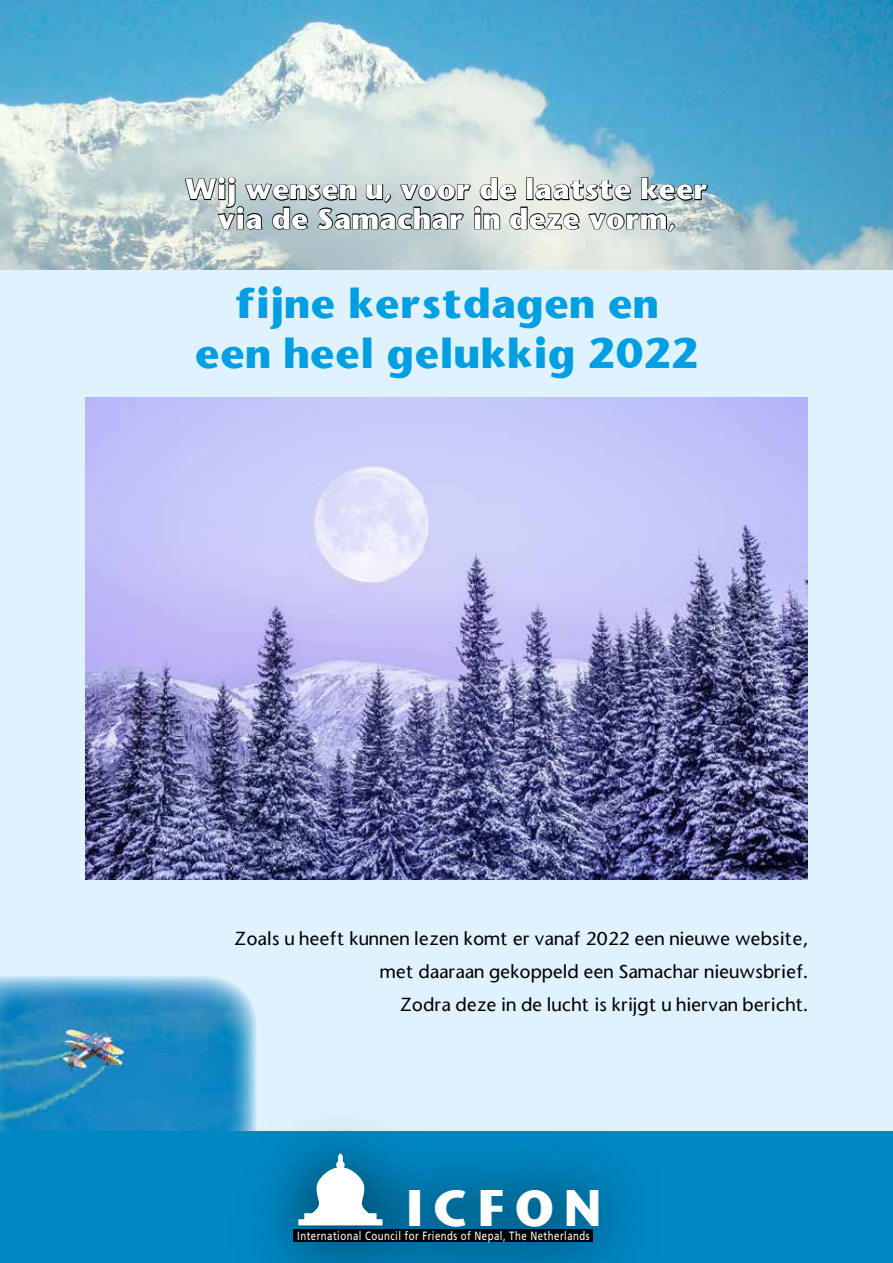
<style>
.page{position:relative;width:893px;height:1263px;background:#fff}
.page>*{position:absolute;margin:0;border:0;box-sizing:border-box;transform-origin:0 0}
.t1{font:700 48px "Stone Sans";letter-spacing:.2em;color:#fff}
.t2{font:700 39px/49.5px "Stone Sans";color:#009ee3;text-align:center}
.t3{font:700 27px/29.1px "Stone Sans";color:#fff;text-align:center}
.t4{font:500 18px/33px "Stone Sans";color:#000;text-align:right}
.t5{font:12px "Frutiger";letter-spacing:.05em;color:#fff;scale:.8 1}
</style>
<div class="page">
<div style="left:0;top:269px;width:893px;height:862px;background:#dff2fd"></div>
<img style="left:0;top:975px;width:257px;height:156px">
<img style="left:0;top:0;width:893px;height:269px">
<div style="left:0;top:1131px;width:893px;height:132px;background:#0088c4"></div>
<div style="left:232px;top:1099px;width:431px;height:164px;background:#000;opacity:.75"></div>
<div style="left:293px;top:1229px;width:299px;height:13px;background:#000"></div>
<svg style="left:298px;top:1152px;width:84px;height:73px;background:#78b3cc"></svg>
<img style="left:85px;top:398px;width:723px;height:481px">
<svg style="left:184px;top:176px;width:525px;height:65px;background:#a5b1b1"></svg>
<h3 class="t3" style="left:185px;top:175px;width:525px">Wij wensen u, voor de laatste keer via de Samachar in deze vorm,</h3>
<h2 class="t2" style="left:194px;top:279px;width:505px">fijne kerstdagen en een heel gelukkig 2022</h2>
<p class="t4" style="left:234px;top:922px;width:575px">Zoals u heeft kunnen lezen komt er vanaf 2022 een nieuwe website, met daaraan gekoppeld een Samachar nieuwsbrief.<br>Zodra deze in de lucht is krijgt u hiervan bericht.</p>
<h1 class="t1" style="left:405px;top:1175px;width:197px">ICFON</h1>
<p class="t5" style="left:297px;top:1229px;width:367px">International Council for Friends of Nepal, The Netherlands</p>
</div>
